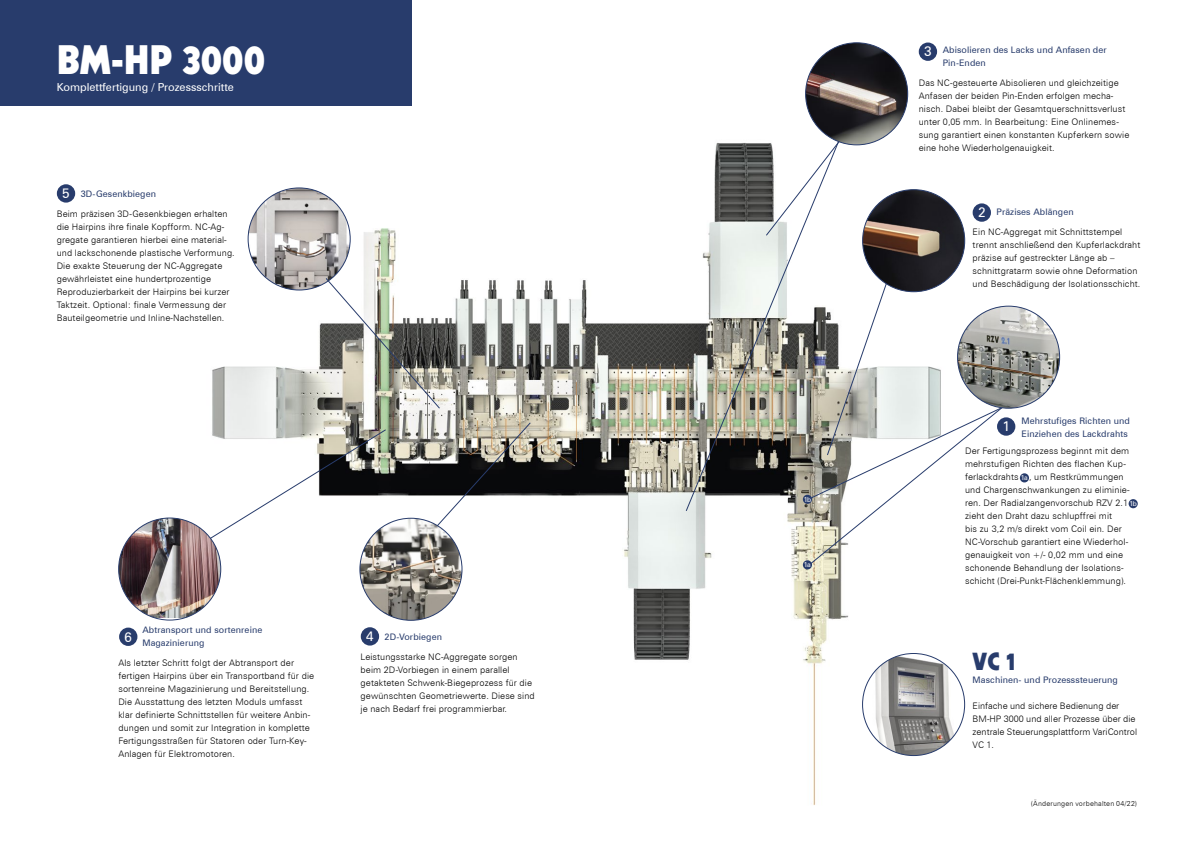
<style>
.page{position:relative;width:1191px;height:842px;background:#fff}
.page>*{position:absolute;margin:0;border:0;box-sizing:border-box;transform-origin:0 0}
.t1{font:900 40px "Kabel";color:#fff}
.t2{font:900 24px "Kabel";color:#283c6c}
.t3{font:13.5px "Zurich BT";color:#fff}
.t4{font:11px "Zurich BT";color:#fff}
.t5{font:300 9px/13px "Zurich BT";letter-spacing:.01em;color:#000}
.t6{font:9px/13px "Zurich BT";letter-spacing:.01em;color:#283c6c}
.t7{font:300 7px "Zurich BT";letter-spacing:.03em;color:#000}
.t8{font:6.8px "Zurich BT";letter-spacing:-.055em;color:#fff}
</style>
<div class="page">
<img style="left:108px;top:6px;width:937px;height:799px">
<div style="left:0;top:0;width:411px;height:105px;background:#283c6c"></div>
<div style="left:142px;top:684px;width:183px;height:37px;background:#fff"></div>
<img style="left:248px;top:188px;width:102px;height:102px;border-radius:51px">
<div style="left:57px;top:184px;width:18px;height:19px;background:#283c6c;border-radius:50%"></div>
<div style="left:361px;top:627px;width:18px;height:19px;background:#283c6c;border-radius:50%"></div>
<div style="left:997px;top:417px;width:18px;height:19px;background:#283c6c;border-radius:50%"></div>
<div style="left:972px;top:203px;width:19px;height:19px;background:#283c6c;border-radius:50%"></div>
<div style="left:918px;top:43px;width:19px;height:18px;background:#283c6c;border-radius:50%"></div>
<div style="left:119px;top:628px;width:18px;height:18px;background:#283c6c;border-radius:50%"></div>
<svg style="left:427px;top:421px;width:105px;height:116px"></svg>
<img style="left:360px;top:518px;width:102px;height:102px;border-radius:51px">
<svg style="left:325px;top:277px;width:116px;height:133px"></svg>
<svg style="left:195px;top:428px;width:192px;height:120px"></svg>
<img style="left:119px;top:518px;width:102px;height:100px">
<img style="left:957px;top:306px;width:102px;height:102px;border-radius:51px">
<div style="left:803px;top:560px;width:9px;height:9px;background:#283c6c;border-radius:50%"></div>
<svg style="left:805px;top:279px;width:203px;height:287px"></svg>
<svg style="left:765px;top:133px;width:81px;height:104px"></svg>
<img style="left:862px;top:190px;width:102px;height:102px;border-radius:51px">
<img style="left:862px;top:653px;width:102px;height:102px;border-radius:51px">
<svg style="left:685px;top:138px;width:155px;height:374px"></svg>
<img style="left:805px;top:43px;width:102px;height:102px;border-radius:51px">
<div style="left:1128px;top:499px;width:9px;height:9px;background:#283c6c;border-radius:50%"></div>
<div style="left:1019px;top:473px;width:10px;height:9px;background:#283c6c;border-radius:50%"></div>
<h1 class="t1" style="left:57px;top:35px;width:210px">BM-HP 3000</h1>
<p class="t4" style="left:57px;top:81px;width:179px">Komplettfertigung / Prozessschritte</p>
<h3 class="t3" style="left:62px;top:185px;width:9px">5</h3>
<p class="t6" style="left:81px;top:188px;width:77px">3D-Gesenkbiegen</p>
<p class="t5" style="left:57px;top:208px;width:179px">Beim präzisen 3D-Gesenkbiegen erhalten die Hairpins ihre finale Kopfform. NC-Ag&shy;gregate garantieren hierbei eine material&shy;und lackschonende plastische Verformung.<br>Die exakte Steuerung der NC-Aggregate gewährleistet eine hundertprozentige Reproduzierbarkeit der Hairpins bei kurzer Taktzeit. Optional: finale Vermessung der Bauteilgeometrie und Inline-Nachstellen.</p>
<p class="t6" style="left:142px;top:623px;width:121px">Abtransport und sortenreine<br>Magazinierung</p>
<p class="t5" style="left:118px;top:656px;width:197px">Als letzter Schritt folgt der Abtransport der fertigen Hairpins über ein Transportband für die sortenreine Magazinierung und Bereitstellung.<br>Die Ausstattung des letzten Moduls umfasst klar definierte Schnittstellen für weitere Anbin&shy;dungen und somit zur Integration in komplette Fertigungsstraßen für Statoren oder Turn-Key-Anlagen für Elektromotoren.</p>
<h3 class="t3" style="left:124px;top:628px;width:9px">6</h3>
<h3 class="t3" style="left:366px;top:628px;width:9px">4</h3>
<p class="t6" style="left:384px;top:631px;width:59px">2D-Vorbiegen</p>
<p class="t5" style="left:360px;top:651px;width:176px">Leistungsstarke NC-Aggregate sorgen beim 2D-Vorbiegen in einem parallel getakteten Schwenk-Biegeprozess für die gewünschten Geometriewerte. Diese sind je nach Bedarf frei programmierbar.</p>
<p class="t8" style="left:803px;top:495px;width:9px">1b</p>
<p class="t8" style="left:804px;top:561px;width:8px">1a</p>
<p class="t6" style="left:942px;top:43px;width:166px">Abisolieren des Lacks und Anfasen der<br>Pin-Enden</p>
<p class="t5" style="left:918px;top:76px;width:212px">Das NC-gesteuerte Abisolieren und gleichzeitige Anfasen der beiden Pin-Enden erfolgen mecha&shy;nisch. Dabei bleibt der Gesamtquerschnittsverlust unter 0,05 mm. In Bearbeitung: Eine Onlinemes&shy;sung garantiert einen konstanten Kupferkern sowie eine hohe Wiederholgenauigkeit.</p>
<h3 class="t3" style="left:924px;top:43px;width:9px">3</h3>
<h3 class="t3" style="left:978px;top:204px;width:9px">2</h3>
<p class="t6" style="left:996px;top:205px;width:79px">Präzises Ablängen</p>
<p class="t5" style="left:972px;top:225px;width:169px">Ein NC-Aggregat mit Schnittstempel trennt anschließend den Kupferlackdraht präzise auf gestreckter Länge ab – schnittgratarm sowie ohne Deformation und Beschädigung der Isolationsschicht.</p>
<h3 class="t3" style="left:1002px;top:418px;width:9px">1</h3>
<p class="t6" style="left:1021px;top:414px;width:110px">Mehrstufiges Richten und<br>Einziehen des Lackdrahts</p>
<p class="t5" style="left:965px;top:445px;width:166px">Der Fertigungsprozess beginnt mit dem mehrstufigen Richten des flachen Kup&shy;ferlackdrahts , um Restkrümmungen und Chargenschwankungen zu eliminie&shy;ren. Der Radialzangenvorschub RZV 2.1 zieht den Draht dazu schlupffrei mit<br>bis zu 3,2 m/s direkt vom Coil ein. Der NC-Vorschub garantiert eine Wiederhol&shy;genauigkeit von +/- 0,02 mm und eine schonende Behandlung der Isolations&shy;schicht (Drei-Punkt-Flächenklemmung).</p>
<p class="t8" style="left:1021px;top:474px;width:8px">1a</p>
<p class="t8" style="left:1129px;top:499px;width:9px">1b</p>
<h2 class="t2" style="left:972px;top:646px;width:44px">VC 1</h2>
<p class="t6" style="left:972px;top:673px;width:147px">Maschinen- und Prozesssteuerung</p>
<p class="t5" style="left:972px;top:699px;width:166px">Einfache und sichere Bedienung der<br>BM-HP 3000 und aller Prozesse über die zentrale Steuerungsplattform VariControl<br>VC 1.</p>
<p class="t7" style="left:1031px;top:799px;width:107px">(Änderungen vorbehalten 04/22)</p>
</div>
